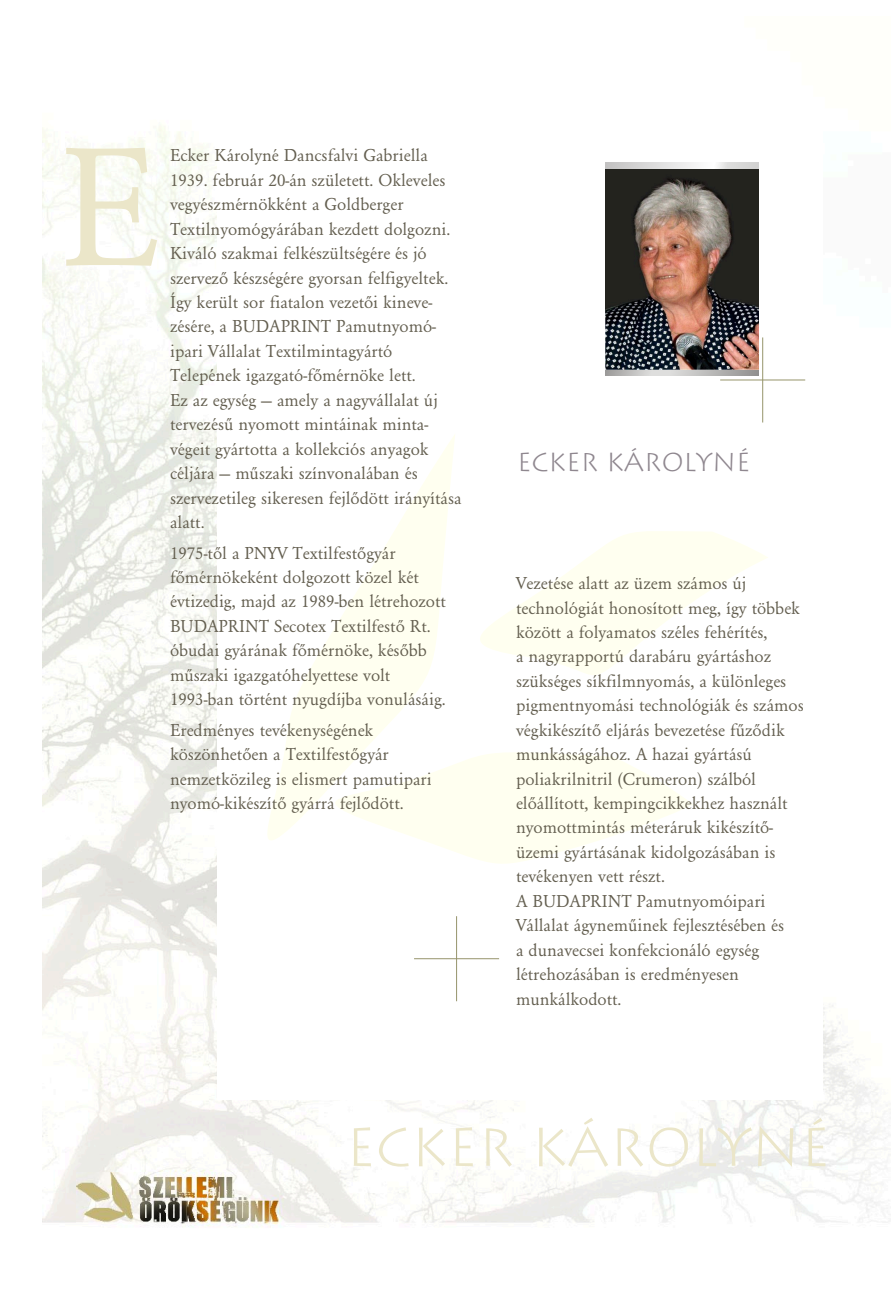
<style>
.page{position:relative;width:893px;height:1297px;background:#fff}
.page>*{position:absolute;margin:0;border:0;box-sizing:border-box;transform-origin:0 0}
.t1{font:176.85px "H Garamond Normal";color:#ebe6c9}
.t2{font:300 53.55px "Lithograph";color:#ebe6c9}
.t3{font:300 25.8px "Lithograph";color:#8f878f}
.t4{font:18px/24.5px "H Garamond Normal";color:#635e4f}
</style>
<div class="page">
<img style="left:43px;top:125px;width:845px;height:1102px">
<div style="left:218px;top:104px;width:605px;height:995px;background:#fff"></div>
<svg style="left:480px;top:531px;width:288px;height:144px;fill:#fffff5"></svg>
<svg style="left:267px;top:435px;width:188px;height:405px"></svg>
<svg style="left:282px;top:748px;width:411px;height:116px;fill:#fffff0"></svg>
<hr style="left:456px;top:916px;width:1px;height:85px;background:#96946b">
<hr style="left:414px;top:958px;width:85px;height:1px;background:#96946b">
<hr style="left:762px;top:337px;width:1px;height:85px;background:#96946b">
<hr style="left:720px;top:380px;width:85px;height:1px;background:#96946b">
<img style="left:76px;top:1172px;width:202px;height:50px">
<svg style="left:605px;top:163px;width:153px;height:6px"></svg>
<svg style="left:605px;top:369px;width:153px;height:7px"></svg>
<img style="left:605px;top:169px;width:153px;height:200px">
<h1 class="t1" style="left:59px;top:139px;width:103px">E</h1>
<p class="t4" style="left:170px;top:145px;width:293px">Ecker Károlyné Dancsfalvi Gabriella 1939. február 20-án született. Okleveles vegyészmérnökként a Goldberger Textilnyomógyárában kezdett dolgozni.<br>Kiváló szakmai felkészültségére és jó szervező készségére gyorsan felfigyeltek.<br>Így került sor fiatalon vezetői kineve&shy;zésére, a BUDAPRINT Pamutnyomó&shy;ipari Vállalat Textilmintagyártó Telepének igazgató-főmérnöke lett.<br>Ez az egység – amely a nagyvállalat új tervezésű nyomott mintáinak minta&shy;végeit gyártotta a kollekciós anyagok céljára – műszaki színvonalában és szervezetileg sikeresen fejlődött irányítása alatt.</p>
<p class="t4" style="left:170px;top:542px;width:250px">1975-től a PNYV Textilfestőgyár főmérnökeként dolgozott közel két</p>
<h3 class="t3" style="left:517px;top:447px;width:235px">ECKER KÁROLYNÉ</h3>
<p class="t4" style="left:516px;top:572px;width:232px">Vezetése alatt az üzem számos új</p>
<p class="t4" style="left:170px;top:591px;width:277px">évtizedig, majd az 1989-ben létrehozott</p>
<p class="t4" style="left:516px;top:597px;width:285px">technológiát honosított meg, így többek</p>
<p class="t4" style="left:170px;top:615px;width:262px">BUDAPRINT Secotex Textilfestő Rt.</p>
<p class="t4" style="left:516px;top:621px;width:253px">között a folyamatos széles fehérítés,</p>
<p class="t4" style="left:170px;top:640px;width:258px">óbudai gyárának főmérnöke, később</p>
<p class="t4" style="left:516px;top:646px;width:257px">a nagyrapportú darabáru gyártáshoz</p>
<p class="t4" style="left:170px;top:664px;width:222px">műszaki igazgatóhelyettese volt</p>
<p class="t4" style="left:516px;top:670px;width:272px">szükséges síkfilmnyomás, a különleges</p>
<p class="t4" style="left:170px;top:688px;width:277px">1993-ban történt nyugdíjba vonulásáig.</p>
<p class="t4" style="left:516px;top:695px;width:289px">pigmentnyomási technológiák és számos</p>
<p class="t4" style="left:170px;top:719px;width:205px">Eredményes tevékenységének</p>
<p class="t4" style="left:516px;top:719px;width:270px">végkikészítő eljárás bevezetése fűződik</p>
<p class="t4" style="left:170px;top:743px;width:220px">köszönhetően a Textilfestőgyár</p>
<p class="t4" style="left:516px;top:743px;width:237px">munkásságához. A hazai gyártású</p>
<p class="t4" style="left:170px;top:768px;width:263px">nemzetközileg is elismert pamutipari</p>
<p class="t4" style="left:516px;top:768px;width:242px">poliakrilnitril (Crumeron) szálból</p>
<p class="t4" style="left:170px;top:792px;width:235px">nyomó-kikészítő gyárrá fejlődött.</p>
<p class="t4" style="left:516px;top:792px;width:273px">előállított, kempingcikkekhez használt nyomottmintás méteráruk kikészítő&shy;üzemi gyártásának kidolgozásában is tevékenyen vett részt.<br>A BUDAPRINT Pamutnyomóipari<br>Vállalat ágyneműinek fejlesztésében és a dunavecsei konfekcionáló egység létrehozásában is eredményesen munkálkodott.</p>
<h2 class="t2" style="left:345px;top:1116px;width:487px">ECKER KÁROLYNÉ</h2>
</div>
